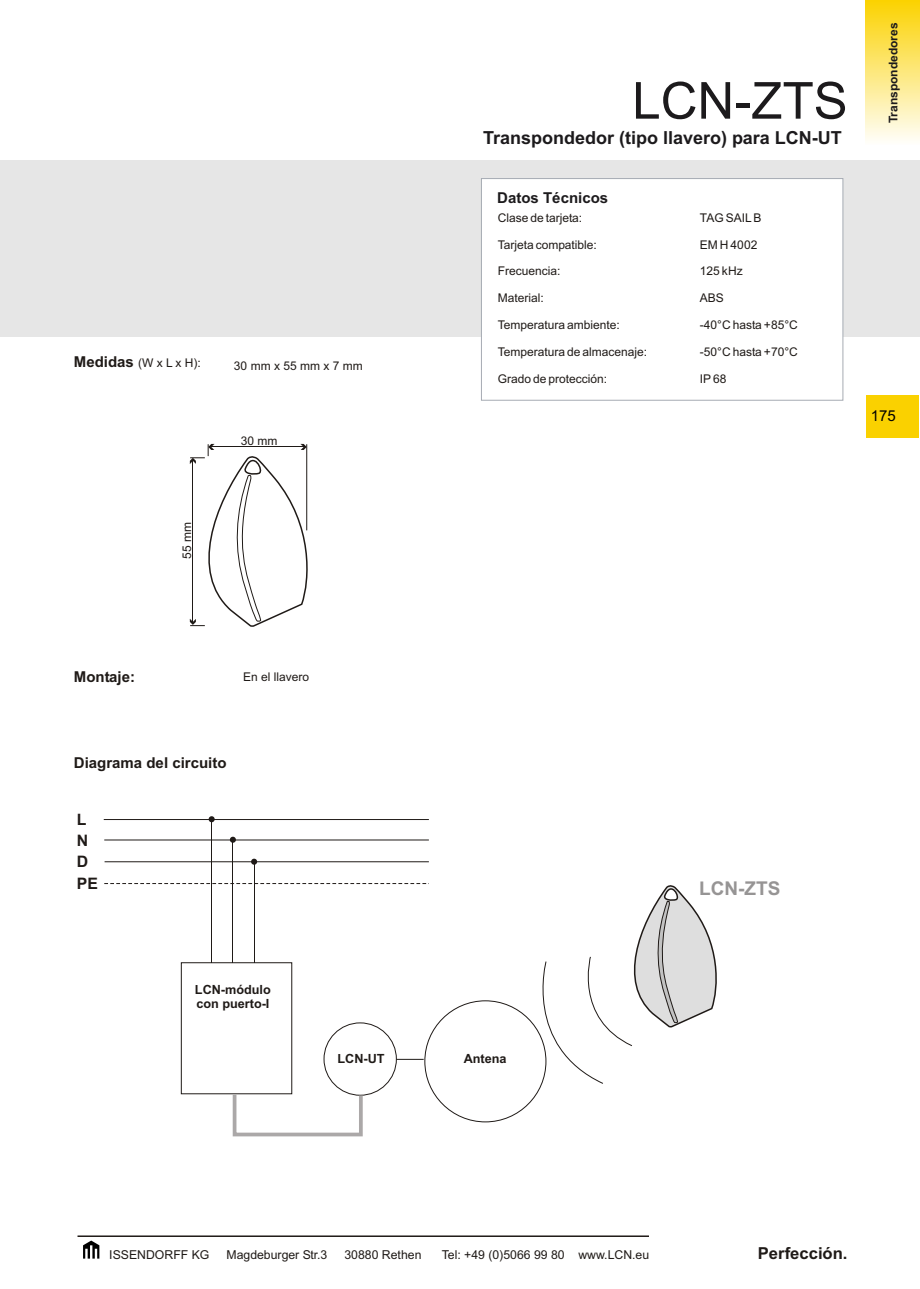
<style>
.page{position:relative;width:920px;height:1289px;background:#fff}
.page>*{position:absolute;margin:0;border:0;box-sizing:border-box;transform-origin:0 0}
.t1{font:51px "Arial";color:#1c1a1c}
.t2{font:700 19.05px "Arial";color:#969494}
.t3{font:700 18px "Arial";color:#1c1a1c}
.t4{font:700 16.5px "Arial";color:#1f1a17}
.t5{font:700 15.75px/20.7px "Arial";color:#1f1a17}
.t6{font:700 15px "Arial";color:#1f1a17}
.t7{font:700 15px "Arial";color:#1c1a1c}
.t8{font:15px "Arial";color:#000}
.t9{font:700 12.6px/14.1px "Arial";color:#1f1a17}
.t10{font:12.3px "Arial";color:#1f1a17}
.t11{font:12px "Arial";color:#1f1a17}
.t12{font:700 12px "Arial";color:#1c1a1c}
.s1{font-weight:700;font-size:15px}
</style>
<div class="page">
<div style="left:0;top:161px;width:920px;height:176px;background:#e6e6e6"></div>
<div style="left:866px;top:395px;width:52px;height:43px;background:#fad100"></div>
<div style="left:865px;top:0;width:54px;height:145px;background:linear-gradient(to bottom,#fbd200,#fffffc)"></div>
<div style="left:481px;top:178px;width:362px;height:222px;background:#fff;border:1px solid #a6abb3"></div>
<svg style="left:189px;top:444px;width:119px;height:183px"></svg>
<hr style="left:104px;top:839px;width:325px;height:1px;background:#1f1a17">
<hr style="left:105px;top:861px;width:324px;height:1px;background:#1f1a17">
<svg style="left:104px;top:883px;width:325px;height:1px"></svg>
<hr style="left:104px;top:819px;width:325px;height:1px;background:#1f1a17">
<div style="left:181px;top:962px;width:111px;height:132px;border:1px solid #1f1a17"></div>
<svg style="left:230px;top:836px;width:6px;height:6px"></svg>
<hr style="left:232px;top:839px;width:1px;height:123px;background:#1f1a17">
<svg style="left:209px;top:816px;width:6px;height:6px"></svg>
<hr style="left:211px;top:819px;width:1px;height:144px;background:#1f1a17">
<svg style="left:251px;top:858px;width:6px;height:6px"></svg>
<hr style="left:254px;top:861px;width:1px;height:102px;background:#1f1a17">
<div style="left:323px;top:1022px;width:74px;height:73px;background:#fff;border:1px solid #1f1a17;border-radius:50%"></div>
<svg style="left:231px;top:1090px;width:133px;height:47px"></svg>
<svg style="left:396px;top:1059px;width:27px;height:1px"></svg>
<svg style="left:523px;top:885px;width:194px;height:199px"></svg>
<svg style="left:83px;top:1240px;width:16px;height:18px"></svg>
<hr style="left:77px;top:1235px;width:572px;height:2px;background:#1f1a17">
<p class="t11" style="left:74px;top:358px;width:129px"><span class="s1">Medidas</span> (W x L x H):</p>
<p class="t11" style="left:182px;top:558px;width:38px;rotate:-90deg">55 mm</p>
<p class="t11" style="left:234px;top:361px;width:130px">30 mm x 55 mm x 7 mm</p>
<p class="t11" style="left:241px;top:436px;width:38px">30 mm</p>
<h1 class="t1" style="left:632px;top:81px;width:217px">LCN-ZTS</h1>
<h3 class="t3" style="left:483px;top:131px;width:360px">Transpondedor (tipo llavero) para LCN-UT</h3>
<p class="t7" style="left:497px;top:192px;width:112px">Datos Técnicos</p>
<p class="t11" style="left:498px;top:213px;width:86px">Clase de tarjeta:</p>
<p class="t11" style="left:498px;top:240px;width:101px">Tarjeta compatible:</p>
<p class="t11" style="left:498px;top:267px;width:64px">Frecuencia:</p>
<p class="t11" style="left:498px;top:293px;width:48px">Material:</p>
<p class="t11" style="left:498px;top:320px;width:124px">Temperatura ambiente:</p>
<p class="t11" style="left:498px;top:347px;width:151px">Temperatura de almacenaje:</p>
<p class="t11" style="left:498px;top:374px;width:111px">Grado de protección:</p>
<p class="t11" style="left:700px;top:213px;width:63px">TAG SAIL B</p>
<p class="t11" style="left:700px;top:240px;width:59px">EM H 4002</p>
<p class="t11" style="left:700px;top:267px;width:44px">125 kHz</p>
<p class="t11" style="left:700px;top:293px;width:26px">ABS</p>
<p class="t11" style="left:700px;top:320px;width:99px">-40°C hasta +85°C</p>
<p class="t11" style="left:700px;top:347px;width:99px">-50°C hasta +70°C</p>
<p class="t11" style="left:700px;top:374px;width:28px">IP 68</p>
<p class="t12" style="left:888px;top:123px;width:102px;rotate:-90deg">Transpondedores</p>
<p class="t8" style="left:870px;top:410px;width:27px">175</p>
<p class="t6" style="left:74px;top:670px;width:63px">Montaje:</p>
<p class="t11" style="left:243px;top:672px;width:68px">En el llavero</p>
<p class="t6" style="left:74px;top:757px;width:154px">Diagrama del circuito</p>
<h3 class="t5" style="left:77px;top:811px;width:13px">L<br>N</h3>
<h3 class="t5" style="left:77px;top:875px;width:23px">PE</h3>
<h3 class="t5" style="left:77px;top:852px;width:13px">D</h3>
<p class="t9" style="left:195px;top:983px;width:77px">LCN-módulo con puerto-I</p>
<p class="t9" style="left:337px;top:1052px;width:49px">LCN-UT</p>
<p class="t9" style="left:464px;top:1053px;width:44px">Antena</p>
<h2 class="t2" style="left:699px;top:881px;width:83px">LCN-ZTS</h2>
<p class="t10" style="left:109px;top:1249px;width:102px">ISSENDORFF KG</p>
<p class="t10" style="left:226px;top:1249px;width:102px">Magdeburger Str.3</p>
<p class="t10" style="left:344px;top:1249px;width:78px">30880 Rethen</p>
<p class="t10" style="left:441px;top:1249px;width:209px">Tel: +49 (0)5066 99 80 www.LCN.eu</p>
<h3 class="t4" style="left:757px;top:1246px;width:91px">Perfección.</h3>
</div>
